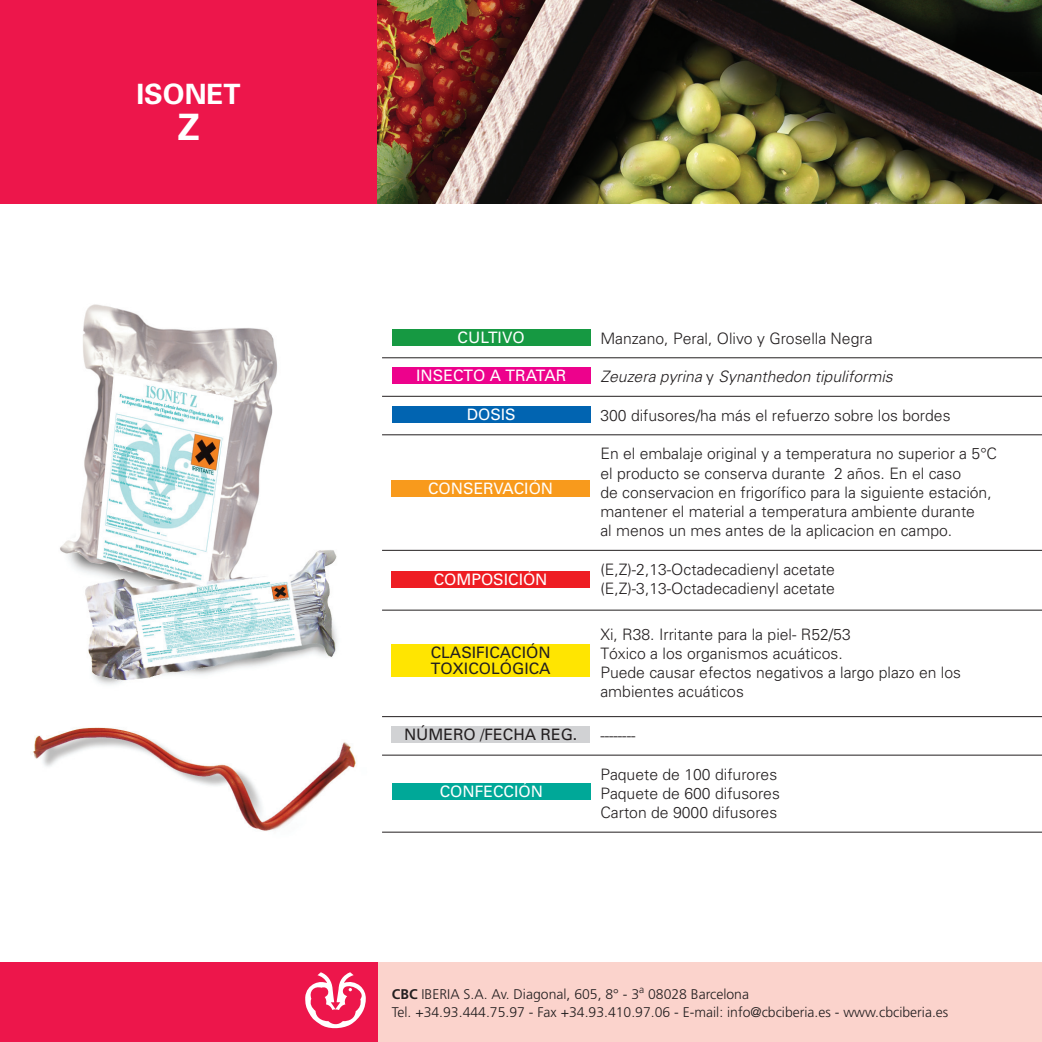
<style>
.page{position:relative;width:1042px;height:1042px;background:#fff}
.page>*{position:absolute;margin:0;border:0;box-sizing:border-box;transform-origin:0 0}
.t1{font:700 36.4px "Univers";color:#fff}
.t2{font:700 28px "Univers";color:#fff}
.t3{font:300 15.75px/19.2px "Univers";color:#231f20}
.t4{font:15.75px "Univers";color:#fff}
.t5{font:15.75px/15.8px "Univers";color:#231f20}
.t6{font:italic 300 15.75px "Univers";color:#231f20}
.t7{font:300 14px/17.5px "Frutiger";color:#231f20}
.s1{font-style:normal}
.s2{font-weight:700}
</style>
<div class="page">
<div style="left:377px;top:962px;width:665px;height:80px;background:#fbd3cc"></div>
<div style="left:0;top:0;width:377px;height:203px;background:#ed164b"></div>
<div style="left:0;top:962px;width:377px;height:80px;background:#ed164b"></div>
<svg style="left:305px;top:972px;width:61px;height:57px"></svg>
<img style="left:33px;top:304px;width:323px;height:527px">
<img style="left:377px;top:0;width:665px;height:203px">
<hr style="left:382px;top:357px;width:660px;height:1px;background:#231f20">
<hr style="left:382px;top:396px;width:660px;height:1px;background:#231f20">
<hr style="left:382px;top:434px;width:660px;height:1px;background:#231f20">
<hr style="left:382px;top:550px;width:660px;height:1px;background:#231f20">
<hr style="left:382px;top:610px;width:660px;height:1px;background:#231f20">
<hr style="left:382px;top:716px;width:660px;height:1px;background:#231f20">
<hr style="left:382px;top:755px;width:660px;height:1px;background:#231f20">
<hr style="left:382px;top:832px;width:660px;height:1px;background:#231f20">
<div style="left:392px;top:329px;width:198px;height:17px;background:#169942"></div>
<div style="left:392px;top:367px;width:198px;height:17px;background:#ed028c"></div>
<div style="left:392px;top:406px;width:198px;height:16px;background:#0164b1"></div>
<div style="left:391px;top:480px;width:199px;height:17px;background:#f89a1c"></div>
<div style="left:391px;top:644px;width:199px;height:32px;background:#ffe501"></div>
<div style="left:391px;top:570px;width:199px;height:17px;background:#ee1d23"></div>
<div style="left:392px;top:783px;width:198px;height:16px;background:#00a898"></div>
<div style="left:391px;top:725px;width:199px;height:17px;background:#d1d2d4"></div>
<h2 class="t2" style="left:136px;top:76px;width:106px">ISONET</h2>
<h1 class="t1" style="left:177px;top:104px;width:24px">Z</h1>
<p class="t4" style="left:458px;top:327px;width:69px">CULTIVO</p>
<p class="t4" style="left:416px;top:366px;width:151px">INSECTO A TRATAR</p>
<p class="t4" style="left:467px;top:404px;width:51px">DOSIS</p>
<p class="t4" style="left:428px;top:479px;width:126px">CONSERVACIÓN</p>
<p class="t4" style="left:434px;top:569px;width:115px">COMPOSICIÓN</p>
<p class="t5" style="left:431px;top:644px;width:121px">CLASIFICACIÓN<br>TOXICOLÓGICA</p>
<p class="t5" style="left:404px;top:726px;width:175px">NÚMERO /FECHA REG.</p>
<p class="t4" style="left:440px;top:781px;width:105px">CONFECCIÓN</p>
<p class="t3" style="left:600px;top:328px;width:274px">Manzano, Peral, Olivo y Grosella Negra</p>
<p class="t6" style="left:600px;top:367px;width:294px">Zeuzera pyrina <span class="s1">y</span> Synanthedon tipuliformis</p>
<p class="t3" style="left:600px;top:405px;width:352px">300 difusores/ha más el refuerzo sobre los bordes</p>
<p class="t3" style="left:600px;top:444px;width:398px">En el embalaje original y a temperatura no superior a 5°C el producto se conserva durante 2 años. En el caso<br>de conservacion en frigorífico para la siguiente estación, mantener el material a temperatura ambiente durante<br>al menos un mes antes de la aplicacion en campo.</p>
<p class="t3" style="left:600px;top:559px;width:236px">(E,Z)-2,13-Octadecadienyl acetate (E,Z)-3,13-Octadecadienyl acetate</p>
<p class="t3" style="left:600px;top:624px;width:362px">Xi, R38. Irritante para la piel- R52/53<br>Tóxico a los organismos acuáticos.<br>Puede causar efectos negativos a largo plazo en los ambientes acuáticos</p>
<p class="t3" style="left:600px;top:725px;width:37px">--------</p>
<p class="t3" style="left:600px;top:764px;width:181px">Paquete de 100 difurores<br>Paquete de 600 difusores<br>Carton de 9000 difusores</p>
<p class="t7" style="left:392px;top:986px;width:558px"><span class="s2">CBC</span> IBERIA S.A. Av. Diagonal, 605, 8° - 3<sup>a</sup> 08028 Barcelona<br>Tel. +34.93.444.75.97 - Fax +34.93.410.97.06 - E-mail: info@cbciberia.es - www.cbciberia.es</p>
</div>
